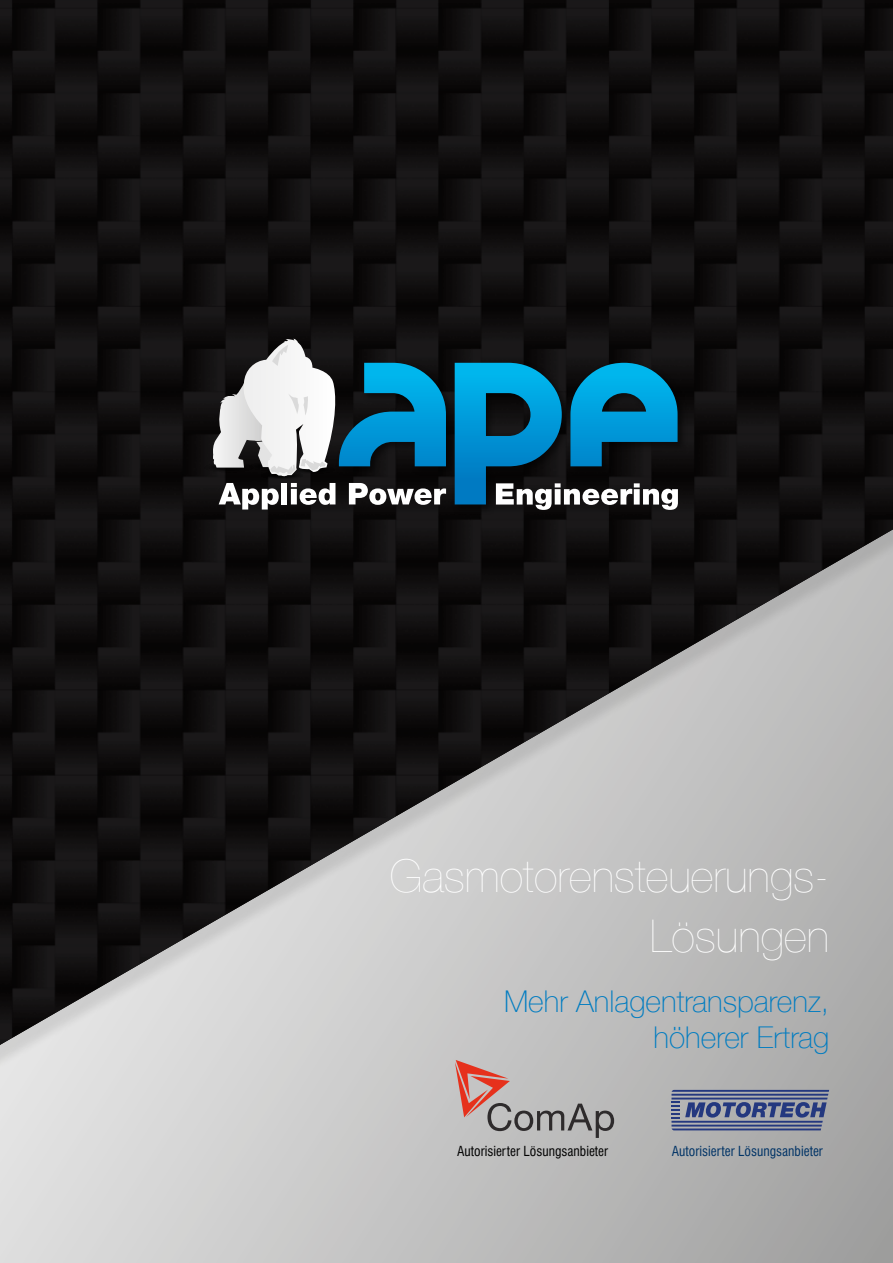
<style>
.page{position:relative;width:893px;height:1263px;background:#fff}
.page>*{position:absolute;margin:0;border:0;box-sizing:border-box;transform-origin:0 0}
.t1{font:200 45px/60px "Helvetica Neue";color:#fff;text-align:right}
.t2{font:100 30px/36px "Helvetica Neue";color:#007cc1;text-align:right}
.t3{font:condensed 13.5px "Swiss 721 BT";color:#000}
.t4{font:condensed 13.5px "Swiss 721 BT";color:#036}
</style>
<div class="page">
<div style="left:0;top:0;width:893px;height:1263px;background:#000;opacity:.1"></div>
<img style="left:0;top:0;width:893px;height:1045px">
<img style="left:335px;top:359px;width:355px;height:158px">
<svg style="left:455px;top:363px;width:223px;height:147px;background:#166686"></svg>
<svg style="left:184px;top:339px;width:262px;height:170px"></svg>
<svg style="left:455px;top:1060px;width:159px;height:78px;background:#b6a6a5"></svg>
<hr style="left:671px;top:1094px;width:157px;height:2px;background:#24387f">
<hr style="left:671px;top:1097px;width:157px;height:2px;background:#24387f">
<svg style="left:672px;top:1090px;width:157px;height:2px"></svg>
<hr style="left:671px;top:1125px;width:151px;height:1px;background:#24387f">
<svg style="left:672px;top:1128px;width:149px;height:2px"></svg>
<hr style="left:671px;top:1121px;width:152px;height:2px;background:#24387f">
<svg style="left:671px;top:1101px;width:156px;height:18px;background:#6a7496"></svg>
<h1 class="t1" style="left:390px;top:844px;width:441px">Gasmotorensteuerungs-<br>Lösungen</h1>
<p class="t2" style="left:504px;top:982px;width:327px">Mehr Anlagentransparenz, höherer Ertrag</p>
<p class="t3" style="left:457px;top:1143px;width:153px">Autorisierter Lösungsanbieter</p>
<p class="t4" style="left:672px;top:1143px;width:153px">Autorisierter Lösungsanbieter</p>
</div>
